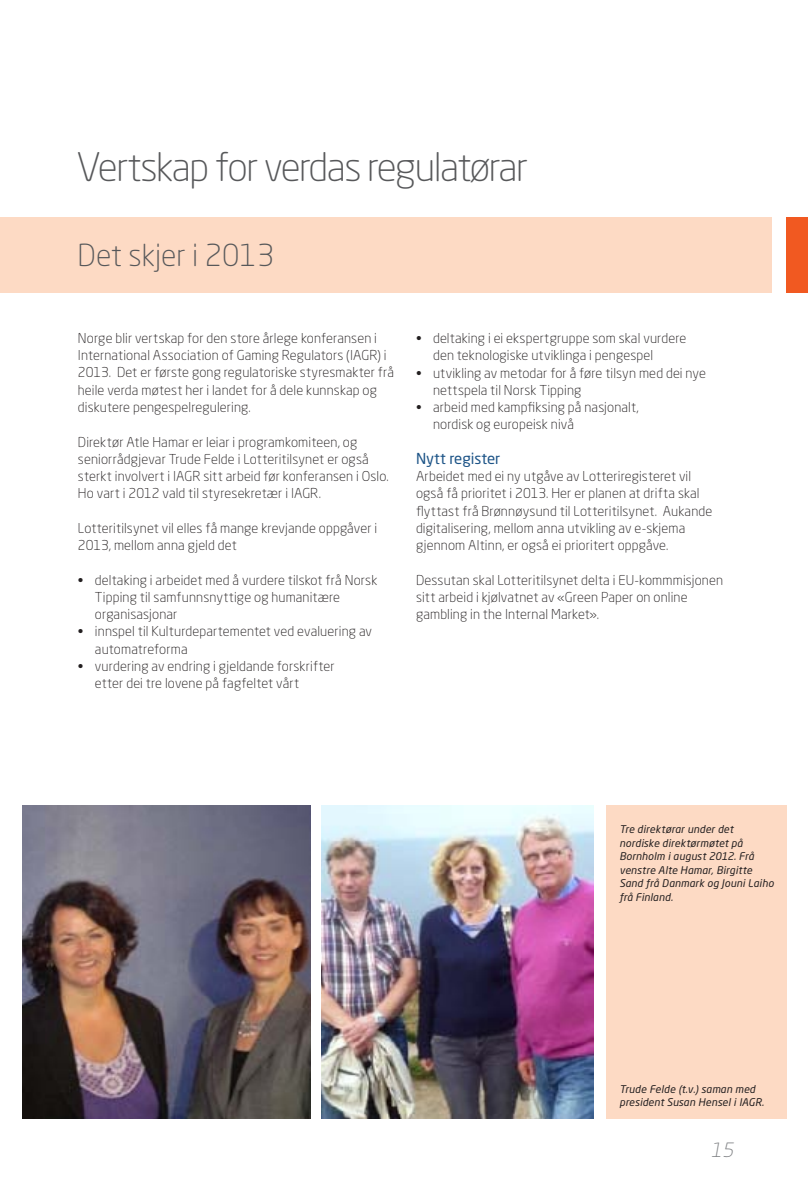
<style>
.page{position:relative;width:808px;height:1191px;background:#fff}
.page>*{position:absolute;margin:0;border:0;box-sizing:border-box;transform-origin:0 0}
.t1{font:300 39px "Neo Sans Std";letter-spacing:-.035em;color:#57585a}
.t2{font:300 30px "Neo Sans Std";color:#57585a}
.t3{font:italic 300 19.5px "Neo Sans Std";color:#808285}
.t4{font:15px "Neo Sans Std";color:#1d5487}
.t5{font:300 13.5px/17.2px "Neo Sans Std";letter-spacing:.01em;color:#231f20}
.t6{font:italic 10.5px/13.5px "Neo Sans Std";letter-spacing:.02em;color:#231f20}
</style>
<div class="page">
<div style="left:0;top:217px;width:771px;height:76px;background:#fddac4"></div>
<div style="left:787px;top:217px;width:21px;height:76px;background:#f15921"></div>
<img style="left:322px;top:805px;width:272px;height:313px">
<img style="left:23px;top:805px;width:287px;height:313px">
<div style="left:607px;top:805px;width:180px;height:313px;background:#fddac4"></div>
<h1 class="t1" style="left:77px;top:144px;width:453px">Vertskap for verdas regulatørar</h1>
<h2 class="t2" style="left:78px;top:237px;width:198px">Det skjer i 2013</h2>
<p class="t5" style="left:78px;top:329px;width:318px">Norge blir vertskap for den store årlege konferansen i International Association of Gaming Regulators (IAGR) i 2013. Det er første gong regulatoriske styresmakter frå heile verda møtest her i landet for å dele kunnskap og diskutere pengespelregulering.</p>
<p class="t5" style="left:78px;top:433px;width:312px">Direktør Atle Hamar er leiar i programkomiteen, og seniorrådgjevar Trude Felde i Lotteritilsynet er også sterkt involvert i IAGR sitt arbeid før konferansen i Oslo.<br>Ho vart i 2012 vald til styresekretær i IAGR.</p>
<p class="t5" style="left:78px;top:519px;width:301px">Lotteritilsynet vil elles få mange krevjande oppgåver i<br>2013, mellom anna gjeld det</p>
<p class="t5" style="left:95px;top:571px;width:284px;text-indent:-17px">• deltaking i arbeidet med å vurdere tilskot frå Norsk<br>Tipping til samfunnsnyttige og humanitære organisasjonar</p>
<p class="t5" style="left:95px;top:622px;width:279px;text-indent:-17px">• innspel til Kulturdepartementet ved evaluering av automatreforma</p>
<p class="t5" style="left:95px;top:657px;width:241px;text-indent:-17px">• vurdering av endring i gjeldande forskrifter etter dei tre lovene på fagfeltet vårt</p>
<p class="t5" style="left:433px;top:329px;width:255px;text-indent:-17px">• deltaking i ei ekspertgruppe som skal vurdere den teknologiske utviklinga i pengespel</p>
<p class="t5" style="left:433px;top:364px;width:275px;text-indent:-17px">• utvikling av metodar for å føre tilsyn med dei nye nettspela til Norsk Tipping</p>
<p class="t5" style="left:433px;top:398px;width:207px;text-indent:-17px">• arbeid med kampfiksing på nasjonalt, nordisk og europeisk nivå</p>
<p class="t4" style="left:416px;top:449px;width:86px">Nytt register</p>
<p class="t5" style="left:416px;top:467px;width:298px">Arbeidet med ei ny utgåve av Lotteriregisteret vil også få prioritet i 2013. Her er planen at drifta skal flyttast frå Brønnøysund til Lotteritilsynet. Aukande digitalisering, mellom anna utvikling av e-skjema gjennom Altinn, er også ei prioritert oppgåve.</p>
<p class="t5" style="left:416px;top:571px;width:309px">Dessutan skal Lotteritilsynet delta i EU-kommmisjonen sitt arbeid i kjølvatnet av «Green Paper on online gambling in the Internal Market».</p>
<p class="t6" style="left:619px;top:822px;width:156px">Tre direktørar under det nordiske direktørmøtet på<br>Bornholm i august 2012. Frå venstre Alte Hamar, Birgitte<br>Sand frå Danmark og Jouni Laiho frå Finland.</p>
<p class="t6" style="left:619px;top:1082px;width:146px">Trude Felde (t.v.) saman med president Susan Hensel i IAGR.</p>
<h3 class="t3" style="left:711px;top:1138px;width:28px">15</h3>
</div>
